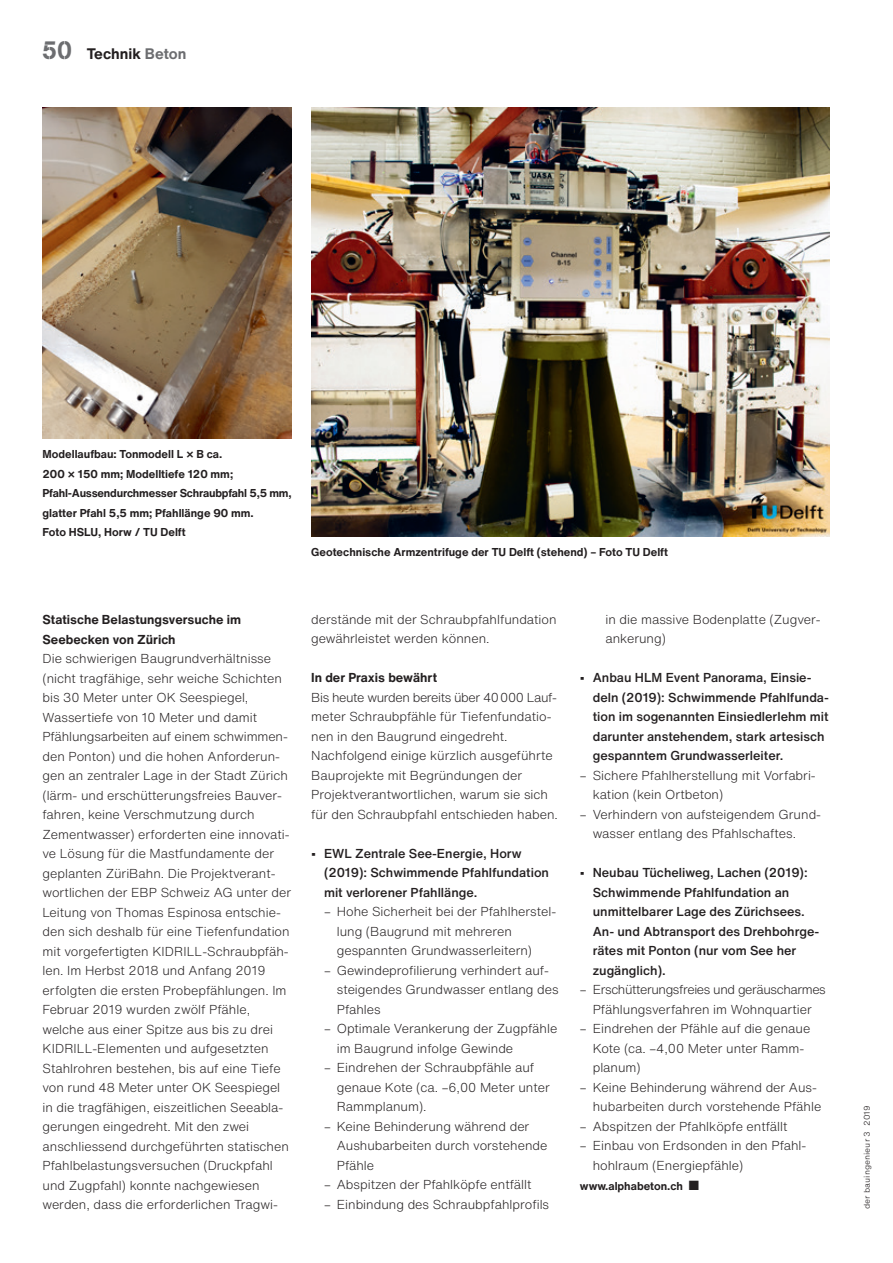
<style>
.page{position:relative;width:893px;height:1263px;background:#fff}
.page>*{position:absolute;margin:0;border:0;box-sizing:border-box;transform-origin:0 0}
.t1{font:700 15px "Helvetica Now Text";color:#231f20}
.t2{font:300 12.75px/19.5px "Helvetica Now Text";color:#231f20}
.t3{font:500 12.75px/19.5px "Helvetica Now Text";color:#231f20}
.t4{font:300 12.75px/19.5px "Helvetica Now Text";letter-spacing:-.03em;color:#231f20;text-align:center}
.t5{font:700 12.75px/19.5px "Helvetica Now Text";color:#231f20}
.t6{font:700 11.25px/19.5px "Helvetica Now Text";color:#231f20}
.t7{font:300 7.5px "Helvetica Now Micro";color:#231f20}
.s1{font-family:"AG Book Stencil";font-weight:400;font-size:25.5px;color:#6c6d70}
.s2{color:#6c6d70}
</style>
<div class="page">
<img style="left:311px;top:107px;width:518px;height:429px">
<img style="left:43px;top:107px;width:249px;height:332px">
<p class="t1" style="left:43px;top:42px;width:145px"><span class="s1">50</span> Technik <span class="s2">Beton</span></p>
<p class="t6" style="left:43px;top:444px;width:251px">Modellaufbau: Tonmodell L × B ca.<br>200 × 150 mm; Modelltiefe 120 mm; Pfahl-Aussendurchmesser Schraubpfahl 5,5 mm, glatter Pfahl 5,5 mm; Pfahllänge 90 mm.<br>Foto HSLU, Horw / TU Delft</p>
<p class="t6" style="left:311px;top:542px;width:358px">Geotechnische Armzentrifuge der TU Delft (stehend) – Foto TU Delft</p>
<p class="t5" style="left:43px;top:609px;width:200px">Statische Belastungsversuche im<br>Seebecken von Zürich</p>
<p class="t2" style="left:43px;top:648px;width:250px">Die schwierigen Baugrundverhältnisse (nicht tragfähige, sehr weiche Schichten bis 30 Meter unter OK Seespiegel, Wassertiefe von 10 Meter und damit Pfählungsarbeiten auf einem schwimmen&shy;den Ponton) und die hohen Anforderun&shy;gen an zentraler Lage in der Stadt Zürich (lärm- und erschütterungsfreies Bauver&shy;fahren, keine Verschmutzung durch Zementwasser) erforderten eine innovati&shy;ve Lösung für die Mastfundamente der geplanten ZüriBahn. Die Projektverant&shy;wortlichen der EBP Schweiz AG unter der Leitung von Thomas Espinosa entschie&shy;den sich deshalb für eine Tiefenfundation mit vorgefertigten KIDRILL-Schraubpfäh&shy;len. Im Herbst 2018 und Anfang 2019 erfolgten die ersten Probepfählungen. Im Februar 2019 wurden zwölf Pfähle, welche aus einer Spitze aus bis zu drei KIDRILL-Elementen und aufgesetzten Stahlrohren bestehen, bis auf eine Tiefe von rund 48 Meter unter OK Seespiegel in die tragfähigen, eiszeitlichen Seeabla&shy;gerungen eingedreht. Mit den zwei anschliessend durchgeführten statischen Pfahlbelastungsversuchen (Druckpfahl und Zugpfahl) konnte nachgewiesen werden, dass die erforderlichen Tragwi-</p>
<p class="t2" style="left:311px;top:609px;width:247px">derstände mit der Schraubpfahlfundation gewährleistet werden können.</p>
<p class="t5" style="left:311px;top:668px;width:127px">In der Praxis bewährt</p>
<p class="t2" style="left:311px;top:687px;width:248px">Bis heute wurden bereits über 40000 Lauf&shy;meter Schraubpfähle für Tiefenfundatio&shy;nen in den Baugrund eingedreht.<br>Nachfolgend einige kürzlich ausgeführte Bauprojekte mit Begründungen der Projektverantwortlichen, warum sie sich für den Schraubpfahl entschieden haben.</p>
<p class="t3" style="left:324px;top:843px;width:227px;text-indent:-13px">• EWL Zentrale See-Energie, Horw (2019): Schwimmende Pfahlfundation mit verlorener Pfahllänge.</p>
<p class="t2" style="left:337px;top:902px;width:221px;text-indent:-13px">– Hohe Sicherheit bei der Pfahlherstel&shy;lung (Baugrund mit mehreren gespannten Grundwasserleitern)</p>
<p class="t2" style="left:337px;top:960px;width:223px;text-indent:-13px">– Gewindeprofilierung verhindert auf&shy;steigendes Grundwasser entlang des<br>Pfahles</p>
<p class="t2" style="left:337px;top:1019px;width:222px;text-indent:-13px">– Optimale Verankerung der Zugpfähle im Baugrund infolge Gewinde</p>
<p class="t2" style="left:337px;top:1058px;width:215px;text-indent:-13px">– Eindrehen der Schraubpfähle auf genaue Kote (ca. –6,00 Meter unter<br>Rammplanum).</p>
<p class="t2" style="left:337px;top:1116px;width:212px;text-indent:-13px">– Keine Behinderung während der<br>Aushubarbeiten durch vorstehende<br>Pfähle</p>
<p class="t2" style="left:324px;top:1174px;width:209px">– Abspitzen der Pfahlköpfe entfällt</p>
<p class="t2" style="left:324px;top:1194px;width:227px">– Einbindung des Schraubpfahlprofils</p>
<p class="t2" style="left:605px;top:609px;width:217px">in die massive Bodenplatte (Zugver&shy;ankerung)</p>
<p class="t3" style="left:593px;top:668px;width:238px;text-indent:-13px">• Anbau HLM Event Panorama, Einsie&shy;deln (2019): Schwimmende Pfahlfunda&shy;tion im sogenannten Einsiedlerlehm mit darunter anstehendem, stark artesisch gespanntem Grundwasserleiter.</p>
<p class="t2" style="left:593px;top:765px;width:225px;text-indent:-13px">– Sichere Pfahlherstellung mit Vorfabri&shy;kation (kein Ortbeton)</p>
<p class="t2" style="left:593px;top:804px;width:230px;text-indent:-13px">– Verhindern von aufsteigendem Grund&shy;wasser entlang des Pfahlschaftes.</p>
<p class="t3" style="left:593px;top:863px;width:228px;text-indent:-13px">• Neubau Tücheliweg, Lachen (2019):<br>Schwimmende Pfahlfundation an unmittelbarer Lage des Zürichsees.<br>An- und Abtransport des Drehbohrge&shy;rätes mit Ponton (nur vom See her zugänglich).</p>
<p class="t4" style="left:580px;top:979px;width:247px">– Erschütterungsfreies und geräuscharmes<br>Pfählungsverfahren im Wohnquartier</p>
<p class="t2" style="left:593px;top:1018px;width:219px;text-indent:-13px">– Eindrehen der Pfähle auf die genaue<br>Kote (ca. –4,00 Meter unter Ramm&shy;planum)</p>
<p class="t2" style="left:593px;top:1077px;width:230px;text-indent:-13px">– Keine Behinderung während der Aus&shy;hubarbeiten durch vorstehende Pfähle</p>
<p class="t2" style="left:580px;top:1116px;width:209px">– Abspitzen der Pfahlköpfe entfällt</p>
<p class="t2" style="left:593px;top:1135px;width:215px;text-indent:-13px">– Einbau von Erdsonden in den Pfahl&shy;hohlraum (Energiepfähle)</p>
<p class="t6" style="left:580px;top:1175px;width:121px">www.alphabeton.ch ■</p>
<p class="t7" style="left:861px;top:1209px;width:105px;rotate:-90deg">der bauingenieur 3 2019</p>
</div>
